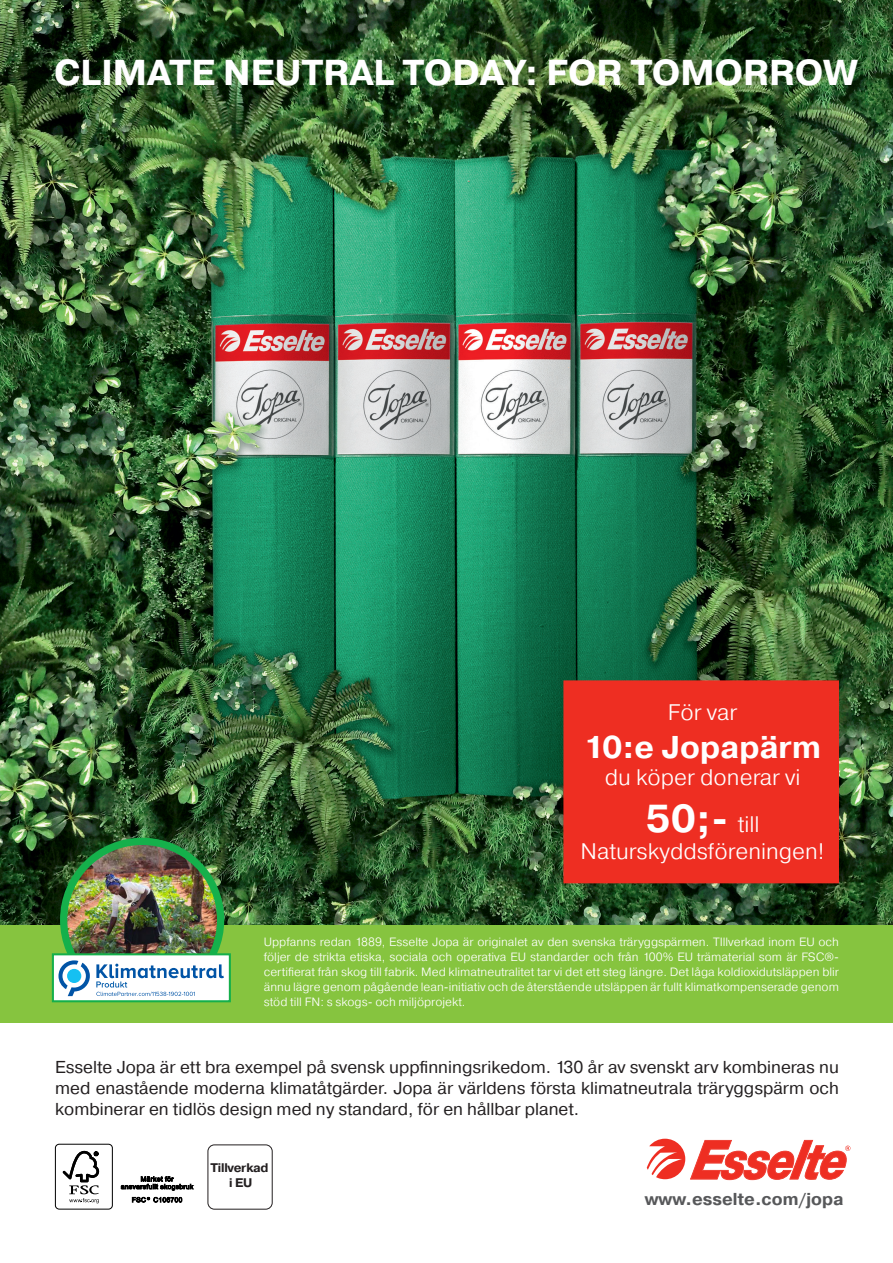
<style>
.page{position:relative;width:893px;height:1263px;background:#fff}
.page>*{position:absolute;margin:0;border:0;box-sizing:border-box;transform-origin:0 0}
.t1{font:700 39px "Pragmatica";color:#fff}
.t2{font:700 36px "Pragmatica";color:#fff}
.t3{font:700 31.5px "Pragmatica";color:#fff}
.t4{font:300 22.5px "Pragmatica";color:#fff}
.t5{font:17.25px/21px "Pragmatica";color:#231f20;text-align:justify}
.t6{font:700 17.25px "Pragmatica";color:#57585a}
.t7{font:700 12.45px/15px "Pragmatica";letter-spacing:-.02em;color:#231f20;text-align:center}
.t8{font:300 12px/15px "Pragmatica";color:#fff;text-align:justify}
.s1{font-weight:300;font-size:22.5px}
</style>
<div class="page">
<img style="left:0;top:0;width:893px;height:925px">
<div style="left:0;top:925px;width:893px;height:98px;background:#86c43f"></div>
<svg style="left:647px;top:1139px;width:203px;height:41px"></svg>
<div style="left:563px;top:680px;width:276px;height:203px;background:#ee2e22"></div>
<div style="left:55px;top:1144px;width:58px;height:65px;border:1px solid #000;border-radius:4px"></div>
<svg style="left:63px;top:1151px;width:36px;height:52px"></svg>
<svg style="left:121px;top:1176px;width:73px;height:14px"></svg>
<svg style="left:132px;top:1197px;width:50px;height:5px"></svg>
<div style="left:207px;top:1144px;width:66px;height:66px;border:1px solid #231f20;border-radius:7px"></div>
<img style="left:64px;top:841px;width:157px;height:112px">
<div style="left:60px;top:838px;width:164px;height:164px;border:7px solid #15b04b;border-radius:50%"></div>
<div style="left:52px;top:953px;width:179px;height:49px;background:#fff;border:2px solid #15b04b"></div>
<svg style="left:58px;top:960px;width:32px;height:36px"></svg>
<svg style="left:96px;top:964px;width:128px;height:32px"></svg>
<h2 class="t2" style="left:54px;top:50px;width:805px">CLIMATE NEUTRAL TODAY: FOR TOMORROW</h2>
<h3 class="t4" style="left:668px;top:698px;width:71px">För var</h3>
<h3 class="t3" style="left:584px;top:726px;width:238px">10:e Jopapärm</h3>
<h3 class="t4" style="left:605px;top:763px;width:197px">du köper donerar vi</h3>
<h1 class="t1" style="left:645px;top:793px;width:116px">50;- <span class="s1">till</span></h1>
<h3 class="t4" style="left:580px;top:836px;width:246px">Naturskyddsföreningen!</h3>
<p class="t8" style="left:264px;top:934px;width:577px">Uppfanns redan 1889, Esselte Jopa är originalet av den svenska träryggspärmen. TIllverkad inom EU och följer de strikta etiska, sociala och operativa EU standarder och från 100% EU trämaterial som är FSC®- certifierat från skog till fabrik. Med klimatneutralitet tar vi det ett steg längre. Det låga koldioxidutsläppen blir ännu lägre genom pågående lean-initiativ och de återstående utsläppen är fullt klimatkompenserade genom stöd till FN: s skogs- och miljöprojekt.</p>
<p class="t5" style="left:55px;top:1057px;width:785px">Esselte Jopa är ett bra exempel på svensk uppfinningsrikedom. 130 år av svenskt arv kombineras nu med enastående moderna klimatåtgärder. Jopa är världens första klimatneutrala träryggspärm och kombinerar en tidlös design med ny standard, för en hållbar planet.</p>
<p class="t7" style="left:210px;top:1160px;width:60px">Tillverkad i EU</p>
<h3 class="t6" style="left:645px;top:1188px;width:200px">www.esselte.com/jopa</h3>
</div>
